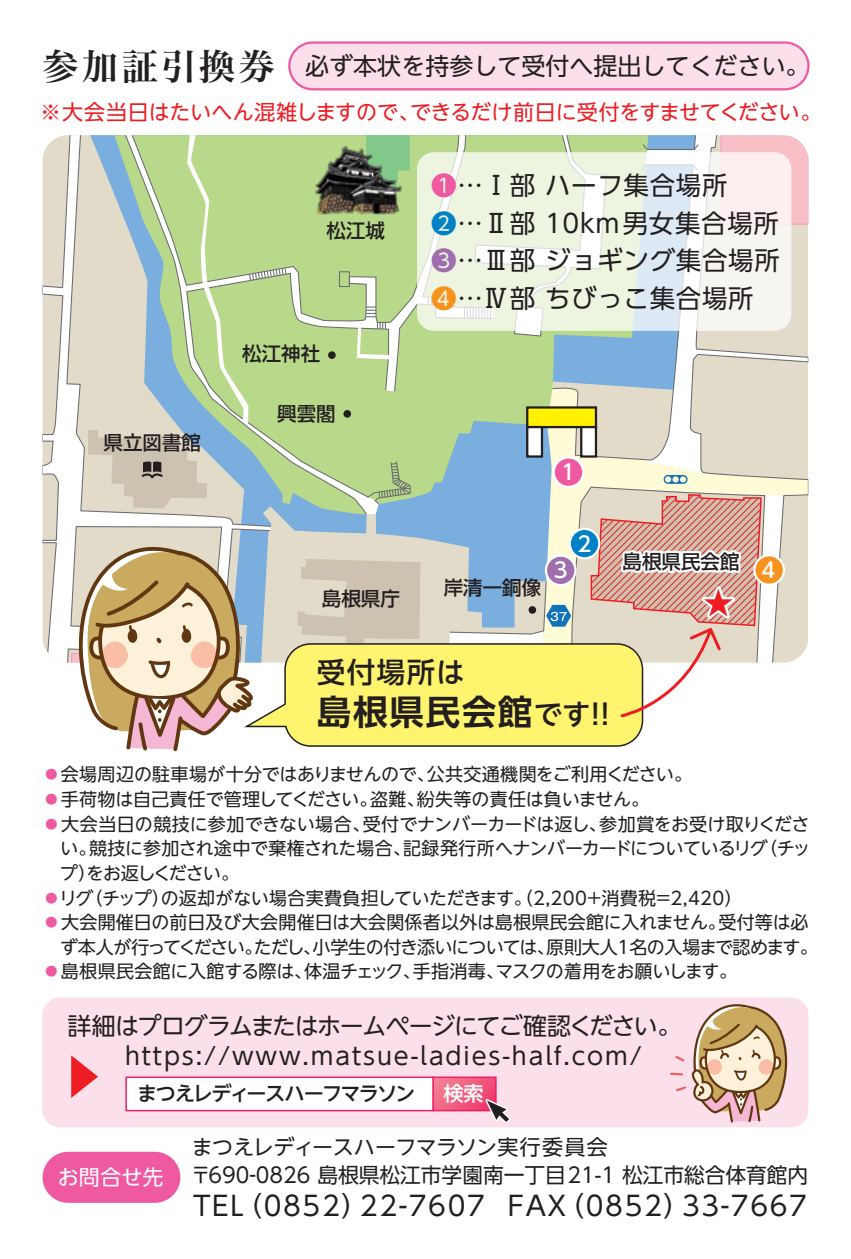
<style>
.page{position:relative;width:851px;height:1259px;background:#fff}
.page>*{position:absolute;margin:0;border:0;box-sizing:border-box;transform-origin:0 0}
.t1{font:700 34.5px "UD Shin Go NT Pr 6 De";letter-spacing:.05em;color:#231f20}
.t2{font:500 30px "Shin Go Pr 6";color:#ee1d23}
.t3{font:500 28.5px "UD Shin Go NT Pr 6";letter-spacing:.05em;color:#231f20}
.t4{font:27px "UD Shin Go NT Pr 6";letter-spacing:.06em;color:#231f20}
.t5{font:25.5px/37.5px "UD Shin Go Pr 6";letter-spacing:.025em;color:#231f20}
.t6{font:24px/29.4px "UD Shin Go NT Pr 6";color:#231f20}
.t7{font:21px/28.5px "UD Shin Go NT Pr 6";color:#231f20}
.t8{font:21px "UD Shin Go NT Pr 6";letter-spacing:-.01em;color:#ee1d23}
.t9{font:21px "UD Shin Go NT Pr 6";letter-spacing:.005em;color:#fff}
.t10{font:500 21px "UD Shin Go Pr 6";color:#fff}
.t11{font:500 20.1px "UD Shin Go NT Pr 6";letter-spacing:-.085em;color:#231f20}
.t12{font:500 20.1px "UD Shin Go NT Pr 6";color:#fff}
.t13{font:500 19.5px "Shin Go Pr 6";color:#231f20}
.t14{font:18px/24.6px "UD Shin Go NT Pr 6";letter-spacing:-.01em;color:#231f20;text-align:justify}
.s1{font-family:"Hira Min Std W6";font-size:36px}
.s2{color:#ef59a1}
.s3{color:#0080c5}
.s4{color:#9f6eae}
.s5{color:#f7931d}
.s6{font-family:"UD Shin Go NT Pr 6";font-weight:500;font-size:28.5px}
</style>
<div class="page">
<svg style="left:43px;top:135px;width:765px;height:527px;background:#d2d7cb"></svg>
<svg style="left:123px;top:135px;width:371px;height:295px;background:#b7d49d"></svg>
<div style="left:339px;top:271px;width:11px;height:16px;border:1px solid #6c6d70"></div>
<svg style="left:324px;top:277px;width:62px;height:52px"></svg>
<svg style="left:464px;top:135px;width:143px;height:202px;background:#b7d68f"></svg>
<svg style="left:187px;top:135px;width:100px;height:288px;background:#bad993"></svg>
<svg style="left:641px;top:143px;width:58px;height:8px"></svg>
<svg style="left:366px;top:135px;width:43px;height:52px"></svg>
<img style="left:311px;top:137px;width:94px;height:94px">
<svg style="left:720px;top:135px;width:88px;height:89px;background:#f9c2c9"></svg>
<div style="left:343px;top:410px;width:8px;height:8px;background:#231f20;border-radius:50%"></div>
<div style="left:328px;top:351px;width:7px;height:8px;background:#231f20;border-radius:50%"></div>
<div style="left:43px;top:997px;width:765px;height:130px;background:#fbdfeb;border-radius:17px"></div>
<svg style="left:417px;top:152px;width:374px;height:179px;fill:#edf5e1"></svg>
<div style="left:289px;top:43px;width:519px;height:46px;background:#fbdfeb;border-radius:23px"></div>
<div style="left:288px;top:41px;width:521px;height:49px;border:2px solid #ef59a1;border-radius:23px"></div>
<div style="left:433px;top:1077px;width:63px;height:33px;background:linear-gradient(to right,#f27a8e,#ef4471)"></div>
<div style="left:432px;top:1076px;width:64px;height:35px;border:2px solid #ed1f68"></div>
<div style="left:125px;top:1076px;width:308px;height:35px;background:#fff;border:2px solid #ed1f68"></div>
<svg style="left:485px;top:1099px;width:25px;height:24px"></svg>
<svg style="left:670px;top:1004px;width:118px;height:118px"></svg>
<div style="left:526px;top:406px;width:71px;height:22px;background:#fff101;border:2px solid #231f20"></div>
<div style="left:526px;top:426px;width:17px;height:32px;background:#fff;border:2px solid #231f20"></div>
<div style="left:580px;top:426px;width:17px;height:32px;background:#fff;border:2px solid #231f20"></div>
<div style="left:43px;top:1151px;width:137px;height:51px;background:#ef59a1;border-radius:26px"></div>
<svg style="left:71px;top:1055px;width:27px;height:43px"></svg>
<svg style="left:68px;top:430px;width:740px;height:321px"></svg>
<h3 class="t6" style="left:43px;top:50px;width:768px"><span class="s1">参加証引換券</span> 必ず本状を持参して受付へ提出してください。</h3>
<p class="t8" style="left:40px;top:95px;width:782px">※大会当日はたいへん混雑しますので、できるだけ前日に受付をすませてください。</p>
<p class="t13" style="left:104px;top:427px;width:99px">県立図書館</p>
<p class="t13" style="left:326px;top:215px;width:60px">松江城</p>
<p class="t13" style="left:242px;top:338px;width:79px">松江神社</p>
<p class="t13" style="left:277px;top:398px;width:60px">興雲閣</p>
<p class="t13" style="left:322px;top:583px;width:79px">島根県庁</p>
<h3 class="t5" style="left:431px;top:166px;width:350px"><span class="s2">❶</span>…Ⅰ部 ハーフ集合場所<br><span class="s3">❷</span>…Ⅱ部 10km男女集合場所<br><span class="s4">❸</span>…Ⅲ部 ジョギング集合場所<br><span class="s5">❹</span>…Ⅳ部 ちびっこ集合場所</h3>
<p class="t10" style="left:561px;top:455px;width:15px">1</p>
<p class="t13" style="left:443px;top:572px;width:99px">岸清一銅像</p>
<p class="t10" style="left:577px;top:526px;width:15px">2</p>
<p class="t13" style="left:622px;top:545px;width:118px">島根県民会館</p>
<p class="t10" style="left:553px;top:553px;width:15px">3</p>
<p class="t10" style="left:761px;top:553px;width:15px">4</p>
<h2 class="t2" style="left:703px;top:578px;width:31px">★</h2>
<h3 class="t3" style="left:317px;top:649px;width:149px">受付場所は</h3>
<h1 class="t1" style="left:317px;top:684px;width:304px">島根県民会館<span class="s6">です！！</span></h1>
<p class="t14" style="left:43px;top:762px;width:651px"><span class="s2">●</span>会場周辺の駐車場が十分ではありませんので、公共交通機関をご利用ください。</p>
<p class="t14" style="left:43px;top:786px;width:608px"><span class="s2">●</span>手荷物は自己責任で管理してください。盗難、紛失等の責任は負いません。</p>
<p class="t14" style="left:60px;top:811px;width:751px;text-indent:-17px"><span class="s2">●</span>大会当日の競技に参加できない場合、受付でナンバーカードは返し、参加賞をお受け取りください。競技に参加され途中で棄権された場合、記録発行所へナンバーカードについているリグ（チップ）をお返しください。</p>
<p class="t14" style="left:43px;top:885px;width:701px"><span class="s2">●</span>リグ（チップ）の返却がない場合実費負担していただきます。（2,200+消費税=2,420）</p>
<p class="t14" style="left:60px;top:909px;width:759px;text-indent:-17px"><span class="s2">●</span>大会開催日の前日及び大会開催日は大会関係者以外は島根県民会館に入れません。受付等は必ず本人が行ってください。ただし、小学生の付き添いについては、原則大人1名の入場まで認めます。</p>
<p class="t14" style="left:43px;top:958px;width:696px"><span class="s2">●</span>島根県民会館に入館する際は、体温チェック、手指消毒、マスクの着用をお願いします。</p>
<h3 class="t6" style="left:125px;top:1011px;width:557px;text-indent:-57px">詳細はプログラムまたはホームページにてご確認ください。https://www.matsue-ladies-half.com/</h3>
<p class="t11" style="left:137px;top:1077px;width:279px">まつえレディースハーフマラソン</p>
<p class="t12" style="left:443px;top:1077px;width:42px">検索</p>
<p class="t9" style="left:58px;top:1160px;width:107px">お問合せ先</p>
<p class="t7" style="left:190px;top:1131px;width:619px">まつえレディースハーフマラソン実行委員会<br>〒690-0826 島根県松江市学園南一丁目21-1 松江市総合体育館内</p>
<h3 class="t4" style="left:193px;top:1184px;width:615px">TEL（0852）22-7607 FAX（0852）33-7667</h3>
</div>
